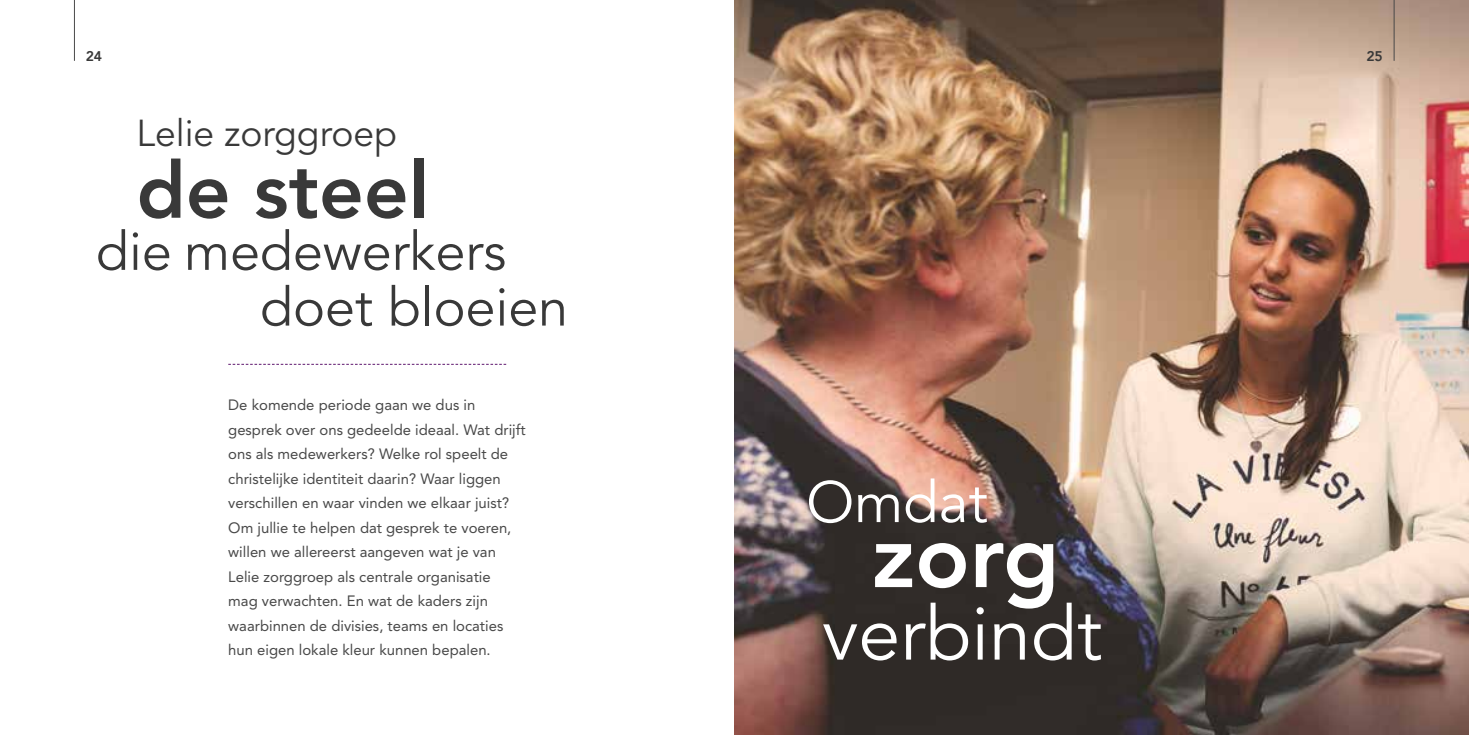
<style>
.page{position:relative;width:1469px;height:735px;background:#fff}
.page>*{position:absolute;margin:0;border:0;box-sizing:border-box;transform-origin:0 0}
.t1{font:800 78.23px "Avenir LT Std";color:#393939}
.t2{font:53.73px "Avenir LT Std";color:#393939}
.t3{font:37.1px "Avenir LT Std";color:#393939}
.t4{font:14.88px/24.5px "Avenir LT Std";color:#484848}
.t5{font:800 14px "Avenir";color:#393939}
</style>
<div class="page">
<svg style="left:228px;top:363px;width:278px;height:1px"></svg>
<img style="left:734px;top:0;width:734px;height:734px">
<svg style="left:809px;top:478px;width:177px;height:45px"></svg>
<svg style="left:823px;top:542px;width:278px;height:118px"></svg>
<hr style="left:74px;top:0;width:1px;height:61px;background:#484848">
<hr style="left:1393px;top:0;width:1px;height:61px;background:#484848">
<p class="t5" style="left:86px;top:45px;width:18px">24</p>
<p class="t5" style="left:1366px;top:45px;width:18px">25</p>
<h3 class="t3" style="left:136px;top:112px;width:262px">Lelie zorggroep</h3>
<h1 class="t1" style="left:136px;top:144px;width:294px">de steel</h1>
<h2 class="t2" style="left:96px;top:220px;width:411px">die medewerkers</h2>
<h2 class="t2" style="left:260px;top:276px;width:309px">doet bloeien</h2>
<p class="t4" style="left:228px;top:392px;width:299px">De komende periode gaan we dus in gesprek over ons gedeelde ideaal. Wat drijft ons als medewerkers? Welke rol speelt de christelijke identiteit daarin? Waar liggen verschillen en waar vinden we elkaar juist?<br>Om jullie te helpen dat gesprek te voeren, willen we allereerst aangeven wat je van Lelie zorggroep als centrale organisatie<br>mag verwachten. En wat de kaders zijn waarbinnen de divisies, teams en locaties hun eigen lokale kleur kunnen bepalen.</p>
</div>
